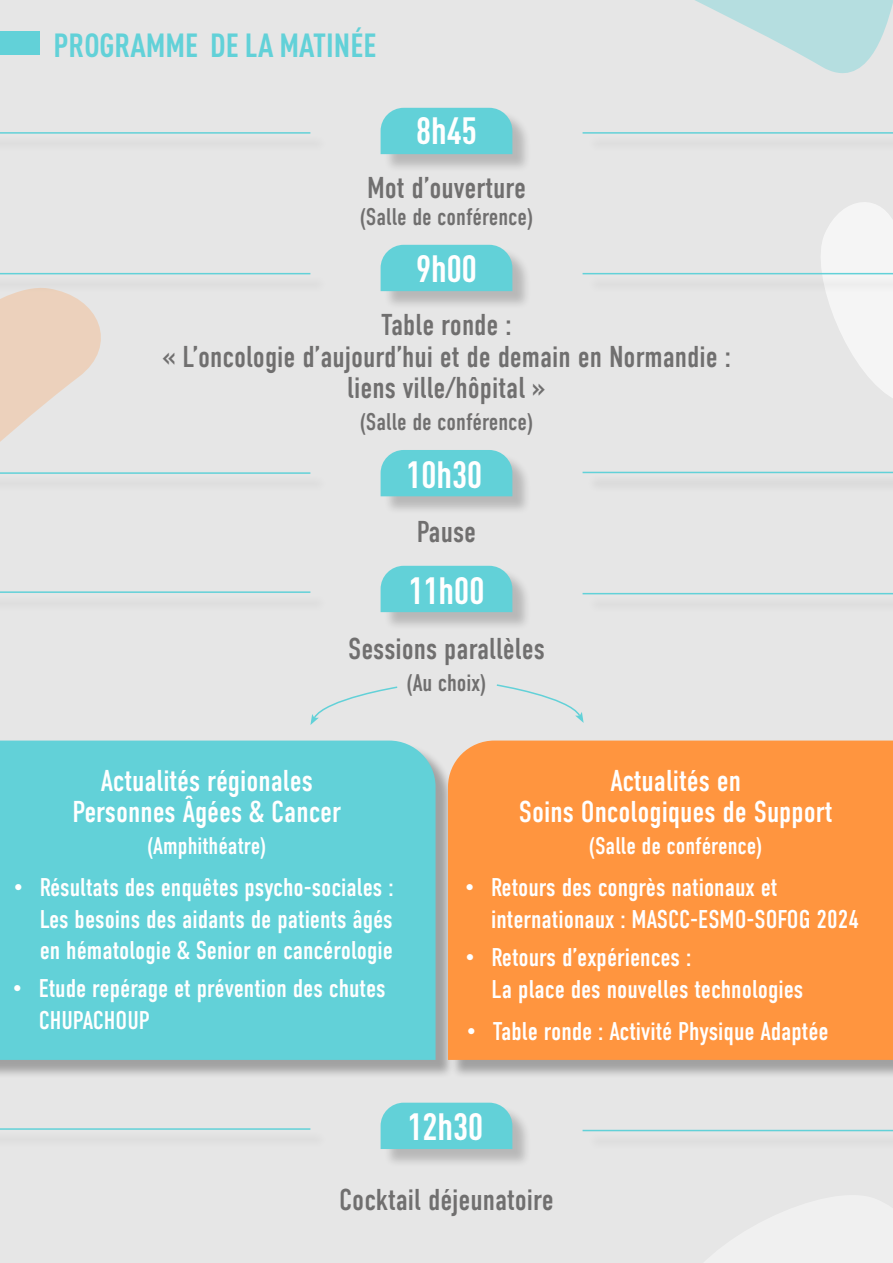
<style>
.page{position:relative;width:893px;height:1263px;background:#e6e6e6}
.page>*{position:absolute;margin:0;border:0;box-sizing:border-box;transform-origin:0 0}
.t1{font:700 37.5px "DIN Cond";color:#fff}
.t2{font:700 33px "DIN Cond";color:#62d1d8}
.t3{font:30px/31.5px "DIN Condensed VF";color:#706f6f;text-align:center}
.t4{font:30px/31.5px "DIN Condensed VF";color:#fff;text-align:center}
.t5{font:25.5px/31.5px "DIN Condensed VF";color:#fff}
.t6{font:24px "DIN Condensed VF";color:#706f6f}
.t7{font:24px "DIN Condensed VF";color:#fff}
</style>
<div class="page">
<svg style="left:807px;top:202px;width:86px;height:196px"></svg>
<div style="left:0;top:742px;width:454px;height:336px;background:#000;opacity:.3"></div>
<div style="left:0;top:740px;width:436px;height:320px;background:#62d1d8"></div>
<div style="left:450px;top:742px;width:443px;height:336px;background:#000;opacity:.3"></div>
<div style="left:448px;top:740px;width:445px;height:320px;background:#ff953f"></div>
<div style="left:383px;top:110px;width:148px;height:63px;background:#000;opacity:.2"></div>
<div style="left:381px;top:108px;width:131px;height:46px;background:#62d1d8"></div>
<div style="left:383px;top:247px;width:148px;height:63px;background:#000;opacity:.2"></div>
<div style="left:381px;top:245px;width:131px;height:46px;background:#62d1d8"></div>
<div style="left:383px;top:452px;width:148px;height:63px;background:#000;opacity:.2"></div>
<div style="left:381px;top:450px;width:131px;height:46px;background:#62d1d8"></div>
<div style="left:383px;top:568px;width:148px;height:63px;background:#000;opacity:.2"></div>
<div style="left:381px;top:566px;width:131px;height:46px;background:#62d1d8"></div>
<div style="left:383px;top:1105px;width:148px;height:63px;background:#000;opacity:.2"></div>
<div style="left:381px;top:1103px;width:131px;height:46px;background:#62d1d8"></div>
<div style="left:0;top:32px;width:40px;height:23px;background:#62d1d8"></div>
<div style="left:0;top:135px;width:328px;height:17px;background:#e2e2e2"></div>
<hr style="left:0;top:132px;width:310px;height:2px;background:#62d1d8">
<hr style="left:0;top:273px;width:310px;height:1px;background:#62d1d8">
<div style="left:0;top:475px;width:328px;height:18px;background:#e2e2e2"></div>
<hr style="left:0;top:472px;width:310px;height:2px;background:#62d1d8">
<div style="left:0;top:594px;width:328px;height:18px;background:#e2e2e2"></div>
<hr style="left:0;top:591px;width:310px;height:2px;background:#62d1d8">
<div style="left:0;top:1131px;width:328px;height:18px;background:#e2e2e2"></div>
<hr style="left:0;top:1128px;width:310px;height:2px;background:#62d1d8">
<div style="left:586px;top:135px;width:307px;height:17px;background:#e2e2e2"></div>
<hr style="left:583px;top:132px;width:310px;height:2px;background:#62d1d8">
<div style="left:586px;top:275px;width:307px;height:18px;background:#000;opacity:.2"></div>
<hr style="left:583px;top:273px;width:310px;height:1px;background:#62d1d8">
<div style="left:586px;top:474px;width:307px;height:18px;background:#dfdfdf"></div>
<hr style="left:583px;top:472px;width:310px;height:1px;background:#62d1d8">
<div style="left:586px;top:595px;width:307px;height:18px;background:#e2e2e2"></div>
<hr style="left:583px;top:593px;width:310px;height:1px;background:#62d1d8">
<div style="left:586px;top:1132px;width:307px;height:18px;background:#e2e2e2"></div>
<hr style="left:583px;top:1130px;width:310px;height:1px;background:#62d1d8">
<svg style="left:310px;top:686px;width:88px;height:39px"></svg>
<svg style="left:496px;top:684px;width:88px;height:39px"></svg>
<svg style="left:695px;top:0;width:198px;height:73px"></svg>
<svg style="left:0;top:287px;width:120px;height:187px"></svg>
<p class="t2" style="left:53px;top:25px;width:324px">PROGRAMME DE LA MATINÉE</p>
<h1 class="t1" style="left:416px;top:108px;width:62px">8h45</h1>
<p class="t3" style="left:367px;top:173px;width:160px">Mot d’ouverture</p>
<p class="t6" style="left:360px;top:204px;width:175px">(Salle de conférence)</p>
<h1 class="t1" style="left:416px;top:245px;width:62px">9h00</h1>
<p class="t3" style="left:162px;top:310px;width:570px">Table ronde :<br>« L’oncologie d’aujourd’hui et de demain en Normandie : liens ville/hôpital »</p>
<p class="t6" style="left:360px;top:408px;width:175px">(Salle de conférence)</p>
<h1 class="t1" style="left:406px;top:452px;width:77px">10h30</h1>
<p class="t3" style="left:417px;top:516px;width:61px">Pause</p>
<h1 class="t1" style="left:409px;top:568px;width:77px">11h00</h1>
<p class="t3" style="left:348px;top:634px;width:198px">Sessions parallèles</p>
<p class="t6" style="left:407px;top:669px;width:81px">(Au choix)</p>
<p class="t4" style="left:73px;top:765px;width:270px">Actualités régionales<br>Personnes Âgées &amp; Cancer</p>
<p class="t7" style="left:147px;top:832px;width:121px">(Amphithéatre)</p>
<p class="t5" style="left:40px;top:872px;width:355px;text-align:justify;text-indent:-27px">• Résultats des enquêtes psycho-sociales :<br>Les besoins des aidants de patients âgés en hématologie &amp; Senior en cancérologie</p>
<p class="t5" style="left:39px;top:973px;width:348px;text-indent:-27px">• Etude repérage et prévention des chutes<br>CHUPACHOUP</p>
<p class="t4" style="left:519px;top:765px;width:315px">Actualités en<br>Soins Oncologiques de Support</p>
<p class="t7" style="left:589px;top:832px;width:175px">(Salle de conférence)</p>
<p class="t5" style="left:491px;top:872px;width:369px;text-indent:-27px">• Retours des congrès nationaux et internationaux : MASCC-ESMO-SOFOG 2024</p>
<p class="t5" style="left:492px;top:942px;width:313px;text-indent:-27px">• Retours d’expériences :<br>La place des nouvelles technologies</p>
<p class="t5" style="left:466px;top:1016px;width:364px">• Table ronde : Activité Physique Adaptée</p>
<h1 class="t1" style="left:407px;top:1104px;width:77px">12h30</h1>
<p class="t3" style="left:339px;top:1184px;width:216px">Cocktail déjeunatoire</p>
</div>
